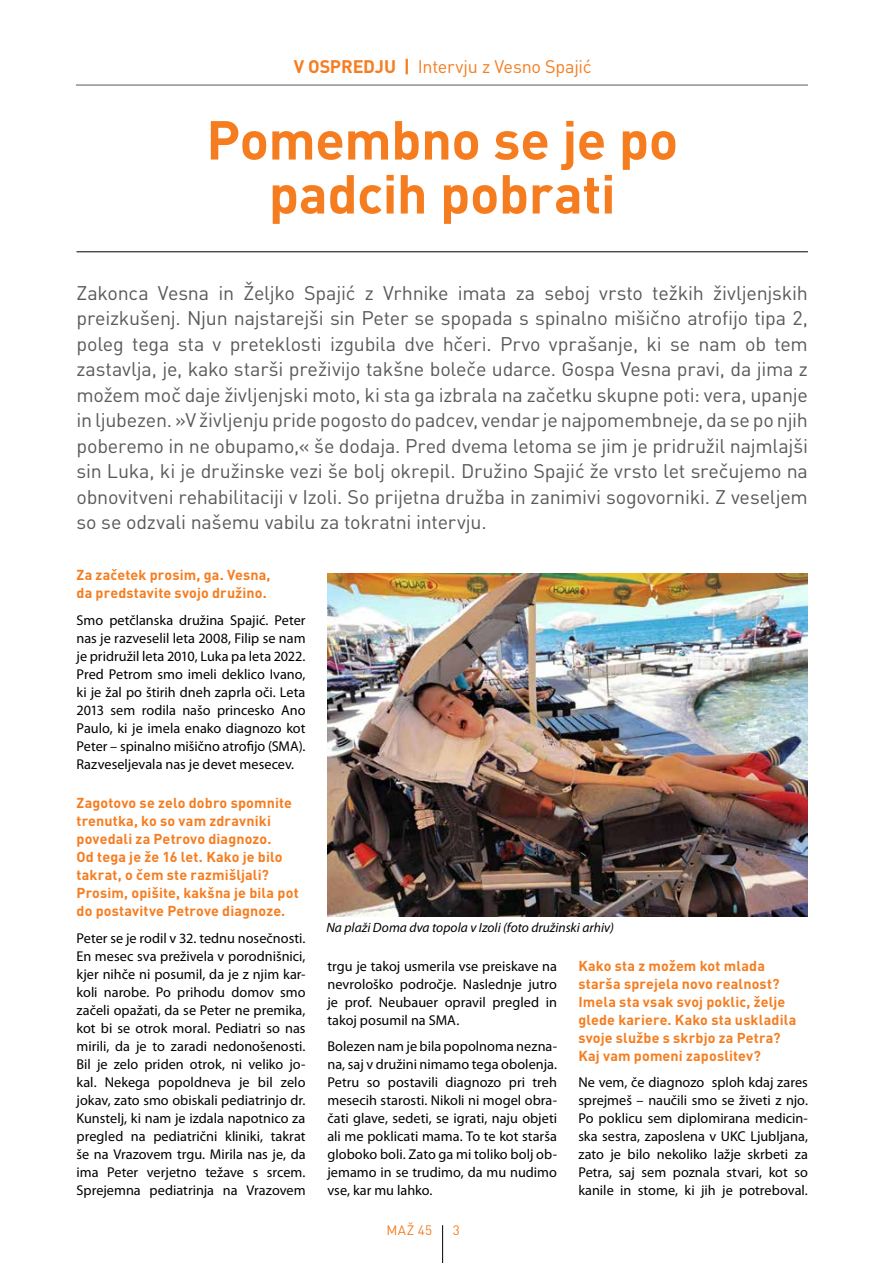
<style>
.page{position:relative;width:893px;height:1263px;background:#fff}
.page>*{position:absolute;margin:0;border:0;box-sizing:border-box;transform-origin:0 0}
.t1{font:700 54px/54px "DIN Pro";letter-spacing:-.01em;color:#f57d20;text-align:center}
.t2{font:19.5px/25.5px "DIN Pro";letter-spacing:-.01em;color:#58595b;text-align:justify}
.t3{font:18px "DIN Pro";letter-spacing:-.015em;color:#f57d20}
.t4{font:14.25px/18px "Myriad Pro";color:#000;text-align:justify}
.t5{font:700 14.25px/18px "DIN Pro";letter-spacing:.01em;color:#f57d20}
.t6{font:italic 13.5px "Myriad Pro";color:#000}
.t7{font:13.5px "DIN Pro";color:#f57d20}
.s1{font-weight:700}
</style>
<div class="page">
<hr style="left:76px;top:85px;width:732px;height:1px;background:#58595b">
<hr style="left:442px;top:1225px;width:1px;height:38px;background:#000">
<hr style="left:77px;top:252px;width:731px;height:1px;background:#000">
<img style="left:327px;top:573px;width:481px;height:343px">
<p class="t3" style="left:294px;top:54px;width:299px"><span class="s1">V OSPREDJU |</span> Intervju z Vesno Spajić</p>
<h1 class="t1" style="left:206px;top:111px;width:473px">Pomembno se je po padcih pobrati</h1>
<p class="t2" style="left:77px;top:279px;width:733px">Zakonca Vesna in Željko Spajić z Vrhnike imata za seboj vrsto težkih življenjskih preizkušenj. Njun najstarejši sin Peter se spopada s spinalno mišično atrofijo tipa 2, poleg tega sta v preteklosti izgubila dve hčeri. Prvo vprašanje, ki se nam ob tem zastavlja, je, kako starši preživijo takšne boleče udarce. Gospa Vesna pravi, da jima z možem moč daje življenjski moto, ki sta ga izbrala na začetku skupne poti: vera, upanje in ljubezen. »V življenju pride pogosto do padcev, vendar je najpomembneje, da se po njih poberemo in ne obupamo,« še dodaja. Pred dvema letoma se jim je pridružil najmlajši sin Luka, ki je družinske vezi še bolj okrepil. Družino Spajić že vrsto let srečujemo na obnovitveni rehabilitaciji v Izoli. So prijetna družba in zanimivi sogovorniki. Z veseljem so se odzvali našemu vabilu za tokratni intervju.</p>
<p class="t5" style="left:77px;top:566px;width:196px">Za začetek prosim, ga. Vesna, da predstavite svojo družino.</p>
<p class="t4" style="left:77px;top:611px;width:231px">Smo petčlanska družina Spajić. Peter nas je razveselil leta 2008, Filip se nam je pridružil leta 2010, Luka pa leta 2022.<br>Pred Petrom smo imeli deklico Ivano, ki je žal po štirih dneh zaprla oči. Leta 2013 sem rodila našo princesko Ano Paulo, ki je imela enako diagnozo kot Peter – spinalno mišično atrofijo (SMA).<br>Razveseljevala nas je devet mesecev.</p>
<p class="t5" style="left:77px;top:793px;width:224px">Zagotovo se zelo dobro spomnite trenutka, ko so vam zdravniki povedali za Petrovo diagnozo.<br>Od tega je že 16 let. Kako je bilo takrat, o čem ste razmišljali?<br>Prosim, opišite, kakšna je bila pot do postavitve Petrove diagnoze.</p>
<p class="t4" style="left:77px;top:929px;width:231px">Peter se je rodil v 32. tednu nosečnosti.<br>En mesec sva preživela v porodnišnici, kjer nihče ni posumil, da je z njim kar&shy;koli narobe. Po prihodu domov smo začeli opažati, da se Peter ne premika, kot bi se otrok moral. Pediatri so nas mirili, da je to zaradi nedonošenosti.<br>Bil je zelo priden otrok, ni veliko jo&shy;kal. Nekega popoldneva je bil zelo jokav, zato smo obiskali pediatrinjo dr.<br>Kunstelj, ki nam je izdala napotnico za pregled na pediatrični kliniki, takrat še na Vrazovem trgu. Mirila nas je, da ima Peter verjetno težave s srcem.<br>Sprejemna pediatrinja na Vrazovem</p>
<p class="t6" style="left:326px;top:919px;width:289px">Na plaži Doma dva topola v Izoli (foto družinski arhiv)</p>
<p class="t4" style="left:327px;top:956px;width:231px">trgu je takoj usmerila vse preiskave na nevrološko področje. Naslednje jutro je prof. Neubauer opravil pregled in takoj posumil na SMA.</p>
<p class="t4" style="left:327px;top:1037px;width:231px">Bolezen nam je bila popolnoma nezna&shy;na, saj v družini nimamo tega obolenja.<br>Petru so postavili diagnozo pri treh mesecih starosti. Nikoli ni mogel obra&shy;čati glave, sedeti, se igrati, naju objeti ali me poklicati mama. To te kot starša globoko boli. Zato ga mi toliko bolj ob&shy;jemamo in se trudimo, da mu nudimo vse, kar mu lahko.</p>
<p class="t7" style="left:386px;top:1221px;width:47px">MAŽ 45</p>
<p class="t7" style="left:453px;top:1221px;width:9px">3</p>
<p class="t5" style="left:578px;top:956px;width:220px">Kako sta z možem kot mlada starša sprejela novo realnost?<br>Imela sta vsak svoj poklic, želje glede kariere. Kako sta uskladila svoje službe s skrbjo za Petra?<br>Kaj vam pomeni zaposlitev?</p>
<p class="t4" style="left:578px;top:1073px;width:231px">Ne vem, če diagnozo sploh kdaj zares sprejmeš – naučili smo se živeti z njo.<br>Po poklicu sem diplomirana medicin&shy;ska sestra, zaposlena v UKC Ljubljana, zato je bilo nekoliko lažje skrbeti za Petra, saj sem poznala stvari, kot so kanile in stome, ki jih je potreboval.</p>
</div>
